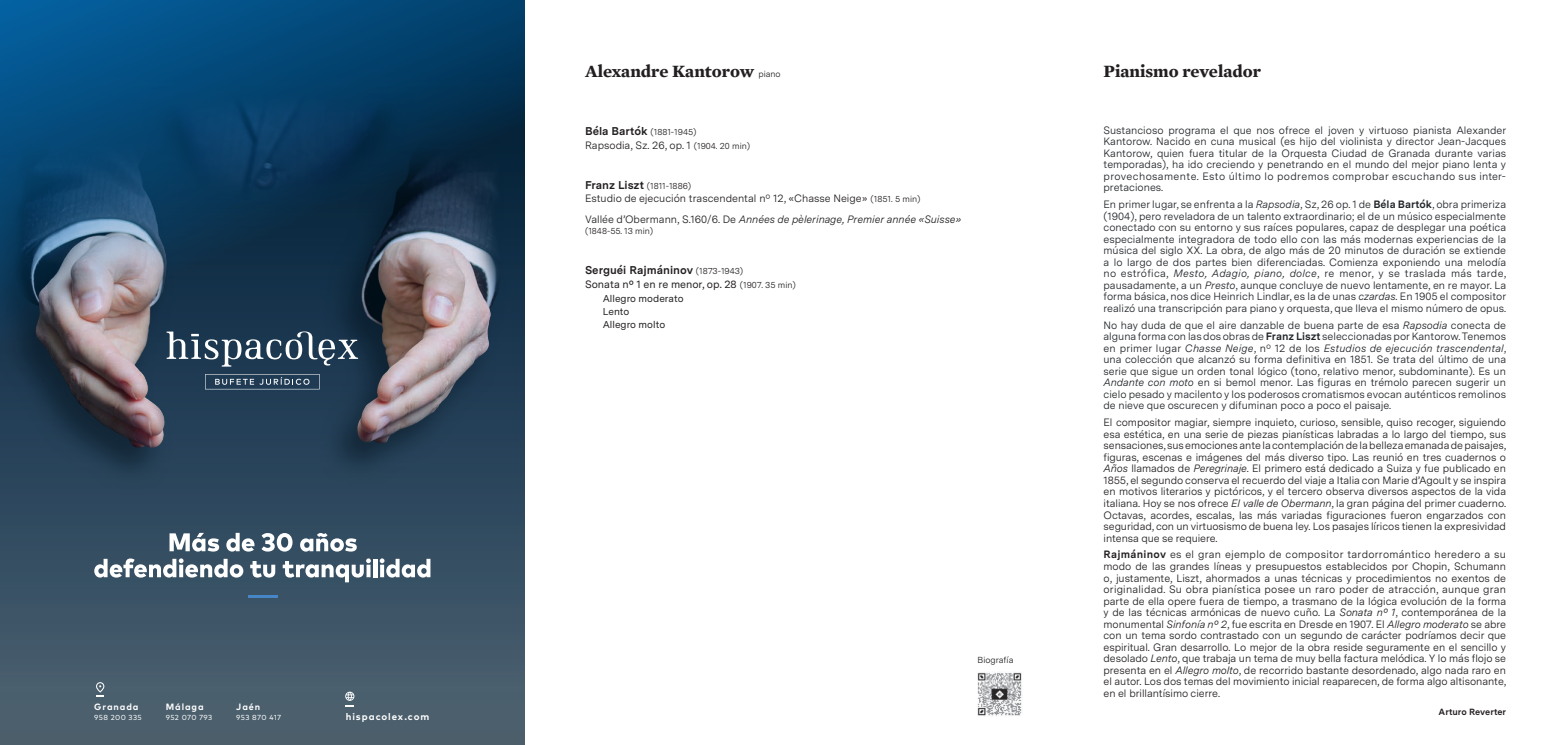
<style>
.page{position:relative;width:1560px;height:745px;background:#fff}
.page>*{position:absolute;margin:0;border:0;box-sizing:border-box;transform-origin:0 0}
.Título_notas_al_programa{font:700 17.5px "Mercury Text G1";color:#231f20}
.Programa_formato_2{font:700 17.5px "Mercury Text G1";color:#231f20}
.Título_cursiva{font:700 11.25px "Messina Sans";color:#231f20}
.Programa_formato_2-2{font:10.62px/11.5px "Messina Sans";letter-spacing:-.005em;color:#231f20;text-align:justify}
.Normal__Web{font:10.62px/11.5px "Messina Sans";color:#212529;text-align:justify}
.Programa_formato_2-3{font:italic 10.62px "Messina Sans";color:#231f20}
.Programa_formato_2-4{font:10.62px "Messina Sans";color:#231f20}
.Programa_formato_2-5{font:10px "Messina Sans";color:#231f20}
.t1{font:700 9.62px "Mark Pro";letter-spacing:.1em;color:#fff}
.t2{font:700 9.12px "Mark Pro";letter-spacing:.1em;color:#fff}
.t3{font:700 9px "Messina Sans";color:#231f20}
.Título_cursiva-2{font:8.75px "Messina Sans";color:#231f20}
.Programa_formato_2-6{font:8.75px "Messina Sans";color:#231f20}
.t4{font:7.25px "Mark Pro";letter-spacing:.05em;color:#fff}
.s1{font-family:"Messina Sans";font-weight:400;font-size:8.75px}
.s2{font-weight:700;font-size:11.25px}
.s3{font-size:8.75px}
.s4{font-style:normal}
.s5{font-weight:400;font-size:8.75px}
.s6{font-style:italic}
.s7{font-weight:700}
</style>
<div class="page">
<img style="left:977px;top:672px;width:44px;height:44px">
<svg style="left:0;top:0;width:524px;height:744px;background:#2d4d66"></svg>
<svg style="left:96px;top:681px;width:8px;height:15px"></svg>
<svg style="left:226px;top:532px;width:28px;height:19px"></svg>
<svg style="left:261px;top:532px;width:31px;height:19px"></svg>
<svg style="left:300px;top:532px;width:57px;height:19px"></svg>
<svg style="left:94px;top:558px;width:149px;height:19px"></svg>
<svg style="left:250px;top:560px;width:25px;height:17px"></svg>
<svg style="left:283px;top:558px;width:88px;height:24px"></svg>
<hr style="left:373px;top:558px;width:4px;height:19px;background:#fff">
<svg style="left:379px;top:558px;width:51px;height:19px"></svg>
<hr style="left:248px;top:595px;width:29px;height:2px;background:#4686c6">
<svg style="left:169px;top:532px;width:50px;height:19px"></svg>
<svg style="left:166px;top:331px;width:192px;height:35px;background:#4a6174"></svg>
<svg style="left:205px;top:374px;width:114px;height:15px;background:#40576c"></svg>
<svg style="left:345px;top:691px;width:9px;height:15px"></svg>
<p class="t2" style="left:94px;top:699px;width:46px">Granada</p>
<p class="t4" style="left:94px;top:711px;width:49px">958 200 335</p>
<p class="t2" style="left:166px;top:699px;width:39px">Málaga</p>
<p class="t4" style="left:166px;top:711px;width:48px">952 070 793</p>
<p class="t2" style="left:236px;top:699px;width:25px">Jaén</p>
<p class="t4" style="left:236px;top:711px;width:46px">953 870 417</p>
<p class="t1" style="left:346px;top:708px;width:85px">hispacolex.com</p>
<p class="Título_notas_al_programa" style="left:585px;top:60px;width:197px">Alexandre Kantorow <span class="s1">piano</span></p>
<p class="Título_cursiva-2" style="left:585px;top:126px;width:113px"><span class="s2">Béla Bartók</span> (1881-1945)</p>
<p class="Programa_formato_2-2" style="left:585px;top:139px;width:167px">Rapsodia, Sz. 26, op. 1 <span class="s3">(1904. 20 min)</span></p>
<p class="Título_cursiva-2" style="left:585px;top:179px;width:108px"><span class="s2">Franz Liszt</span> (1811-1886)</p>
<p class="Programa_formato_2-2" style="left:585px;top:192px;width:337px">Estudio de ejecución trascendental nº 12, «Chasse Neige» <span class="s3">(1851. 5 min)</span></p>
<p class="Programa_formato_2-3" style="left:585px;top:211px;width:378px"><span class="s4">Vallée d’Obermann, S.160/6. De</span> Années de pèlerinage, Premier année «Suisse»</p>
<p class="Programa_formato_2-6" style="left:585px;top:224px;width:70px">(1848-55. 13 min)</p>
<p class="Título_cursiva" style="left:585px;top:261px;width:160px">Serguéi Rajmáninov <span class="s5">(1873-1943)</span></p>
<p class="Programa_formato_2-4" style="left:585px;top:275px;width:212px">Sonata nº 1 en re menor, op. 28 <span class="s3">(1907. 35 min)</span></p>
<p class="Programa_formato_2-5" style="left:602px;top:291px;width:82px">Allegro moderato</p>
<p class="Programa_formato_2-5" style="left:602px;top:304px;width:28px">Lento</p>
<p class="Programa_formato_2-5" style="left:602px;top:317px;width:64px">Allegro molto</p>
<p class="Título_cursiva-2" style="left:977px;top:653px;width:37px">Biografía</p>
<p class="Programa_formato_2" style="left:1103px;top:60px;width:159px">Pianismo revelador</p>
<p class="Normal__Web" style="left:1103px;top:124px;width:404px">Sustancioso programa el que nos ofrece el joven y virtuoso pianista Alexander Kantorow. Nacido en cuna musical (es hijo del violinista y director Jean-Jacques Kantorow, quien fuera titular de la Orquesta Ciudad de Granada durante varias temporadas), ha ido creciendo y penetrando en el mundo del mejor piano lenta y provechosamente. Esto último lo podremos comprobar escuchando sus inter&shy;pretaciones.</p>
<p class="Normal__Web" style="left:1103px;top:198px;width:404px">En primer lugar, se enfrenta a la <span class="s6">Rapsodia</span>, Sz, 26 op. 1 de <span class="s7">Béla Bartók</span>, obra primeriza (1904), pero reveladora de un talento extraordinario; el de un músico especialmente conectado con su entorno y sus raíces populares, capaz de desplegar una poética especialmente integradora de todo ello con las más modernas experiencias de la música del siglo XX. La obra, de algo más de 20 minutos de duración se extiende a lo largo de dos partes bien diferenciadas. Comienza exponiendo una melodía no estrófica, <span class="s6">Mesto, Adagio, piano, dolce</span>, re menor, y se traslada más tarde, pausadamente, a un <span class="s6">Presto</span>, aunque concluye de nuevo lentamente, en re mayor. La forma básica, nos dice Heinrich Lindlar, es la de unas <span class="s6">czardas</span>. En 1905 el compositor realizó una transcripción para piano y orquesta, que lleva el mismo número de opus.</p>
<p class="Normal__Web" style="left:1103px;top:319px;width:404px">No hay duda de que el aire danzable de buena parte de esa <span class="s6">Rapsodia</span> conecta de alguna forma con las dos obras de <span class="s7">Franz Liszt</span> seleccionadas por Kantorow. Tenemos en primer lugar <span class="s6">Chasse Neige</span>, nº 12 de los <span class="s6">Estudios de ejecución trascendental</span>, una colección que alcanzó su forma definitiva en 1851. Se trata del último de una serie que sigue un orden tonal lógico (tono, relativo menor, subdominante). Es un <span class="s6">Andante con moto</span> en si bemol menor. Las figuras en trémolo parecen sugerir un cielo pesado y macilento y los poderosos cromatismos evocan auténticos remolinos de nieve que oscurecen y difuminan poco a poco el paisaje.</p>
<p class="Programa_formato_2-2" style="left:1103px;top:416px;width:404px">El compositor magiar, siempre inquieto, curioso, sensible, quiso recoger, siguiendo esa estética, en una serie de piezas pianísticas labradas a lo largo del tiempo, sus sensaciones, sus emociones ante la contemplación de la belleza emanada de paisajes, figuras, escenas e imágenes del más diverso tipo. Las reunió en tres cuadernos o <span class="s6">Años</span> llamados de <span class="s6">Peregrinaje</span>. El primero está dedicado a Suiza y fue publicado en 1855, el segundo conserva el recuerdo del viaje a Italia con Marie d’Agoult y se inspira en motivos literarios y pictóricos, y el tercero observa diversos aspectos de la vida italiana. Hoy se nos ofrece <span class="s6">El valle de Obermann</span>, la gran página del primer cuaderno.<br>Octavas, acordes, escalas, las más variadas figuraciones fueron engarzados con seguridad, con un virtuosismo de buena ley. Los pasajes líricos tienen la expresividad intensa que se requiere.</p>
<p class="Programa_formato_2-2" style="left:1103px;top:548px;width:404px"><span class="s7">Rajmáninov</span> es el gran ejemplo de compositor tardorromántico heredero a su modo de las grandes líneas y presupuestos establecidos por Chopin, Schumann o, justamente, Liszt, ahormados a unas técnicas y procedimientos no exentos de originalidad. Su obra pianística posee un raro poder de atracción, aunque gran parte de ella opere fuera de tiempo, a trasmano de la lógica evolución de la forma y de las técnicas armónicas de nuevo cuño. La <span class="s6">Sonata nº 1</span>, contemporánea de la monumental <span class="s6">Sinfonía nº 2</span>, fue escrita en Dresde en 1907. El <span class="s6">Allegro moderato</span> se abre con un tema sordo contrastado con un segundo de carácter podríamos decir que espiritual. Gran desarrollo. Lo mejor de la obra reside seguramente en el sencillo y desolado <span class="s6">Lento</span>, que trabaja un tema de muy bella factura melódica. Y lo más flojo se presenta en el <span class="s6">Allegro molto</span>, de recorrido bastante desordenado, algo nada raro en el autor. Los dos temas del movimiento inicial reaparecen, de forma algo altisonante, en el brillantísimo cierre.</p>
<p class="t3" style="left:1438px;top:704px;width:69px">Arturo Reverter</p>
</div>
